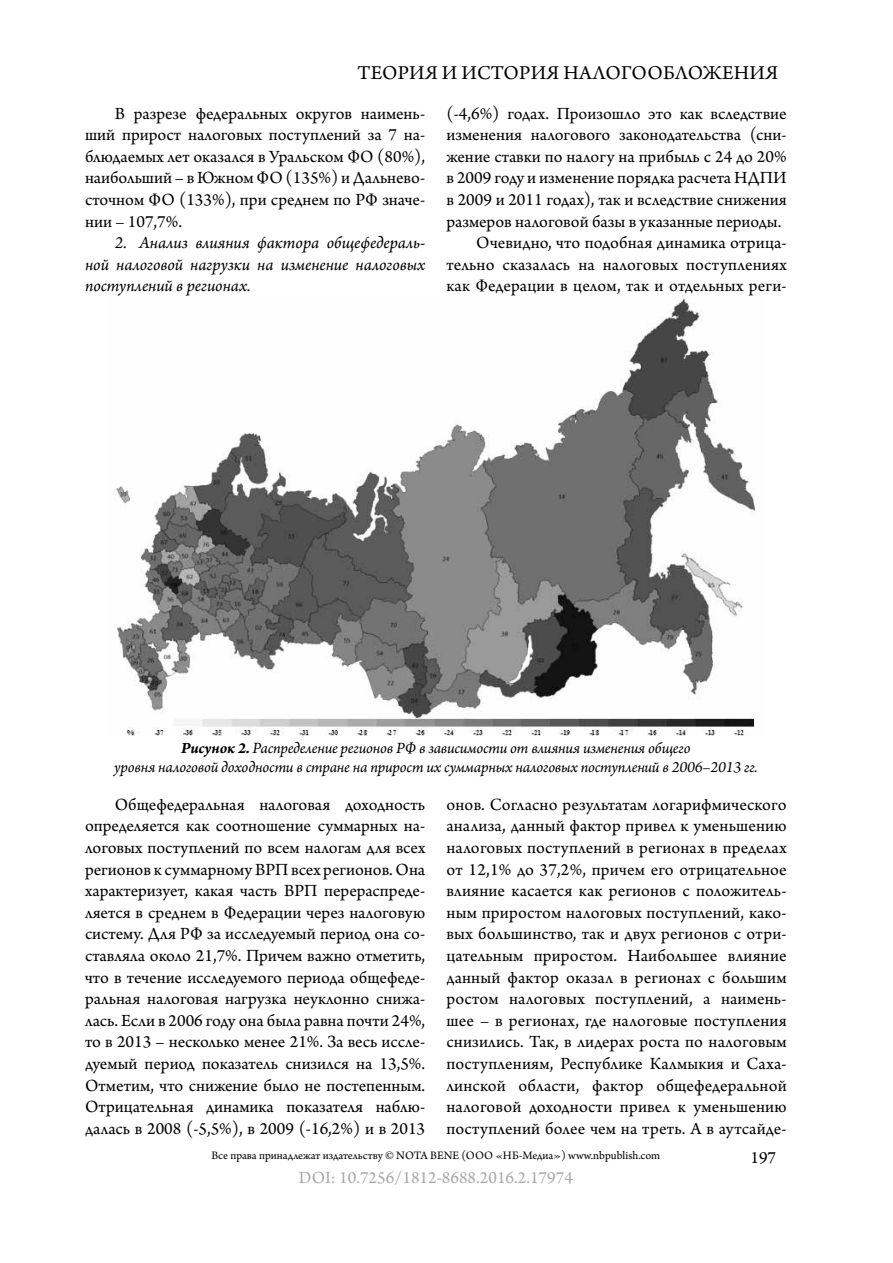
<style>
.page{position:relative;width:893px;height:1263px;background:#fff}
.page>*{position:absolute;margin:0;border:0;box-sizing:border-box;transform-origin:0 0}
.t1{font:20.7px "Arno Pro";letter-spacing:.01em;color:#000}
.t2{font:18px/21.6px "Arno Pro";color:#000;text-align:justify}
.t3{font:italic 18px/21.6px "Arno Pro";color:#000;text-align:justify}
.t4{font:18px "Arno Pro";color:#a8a8a8}
.t5{font:italic 16.5px/19.8px "Arno Pro";letter-spacing:-.015em;color:#000;text-align:center}
.t6{font:12px "Arno Pro";color:#000}
.s1{font-weight:700}
</style>
<div class="page">
<img style="left:115px;top:298px;width:642px;height:438px">
<p class="t1" style="left:357px;top:61px;width:289px">Теория и история налогооб</p>
<p class="t1" style="left:675px;top:61px;width:104px">ложен ия</p>
<p class="t2" style="left:85px;top:103px;width:342px;text-indent:30px">В разрезе федеральных округов наимень&shy;ший прирост налоговых поступлений за 7 на&shy;блюдаемых лет оказался в Уральском ФО (80%), наибольший – в Южном ФО (135%) и Дальнево&shy;сточном ФО (133%), при среднем по РФ значе&shy;нии – 107,7%.</p>
<p class="t3" style="left:85px;top:233px;width:342px;text-indent:30px">2. Анализ влияния фактора общефедераль&shy;ной налоговой нагрузки на изменение налоговых поступлений в регионах.</p>
<p class="t2" style="left:446px;top:103px;width:342px;text-align:right">(-4,6%) годах. Произошло это как вследствие изменения налогового законодательства (сни&shy;жение ставки по налогу на прибыль с 24 до 20% в 2009 году и изменение порядка расчета НДПИ в 2009 и 2011 годах), так и вследствие снижения размеров налоговой базы в указанные периоды.<br>Очевидно, что подобная динамика отрица&shy;тельно сказалась на налоговых поступлениях как Федерации в целом, так и отдельных реги-</p>
<p class="t5" style="left:114px;top:738px;width:645px"><span class="s1">Рисунок 2.</span> Распределение регионов РФ в зависимости от влияния изменения общего<br>уровня налоговой доходности в стране на прирост их суммарных налоговых поступлений в 2006–2013 гг.</p>
<p class="t2" style="left:85px;top:794px;width:342px;text-indent:30px">Общефедеральная налоговая доходность определяется как соотношение суммарных на&shy;логовых поступлений по всем налогам для всех регионов к суммарному ВРП всех регионов. Она характеризует, какая часть ВРП перераспреде&shy;ляется в среднем в Федерации через налоговую систему. Для РФ за исследуемый период она со&shy;ставляла около 21,7%. Причем важно отметить, что в течение исследуемого периода общефеде&shy;ральная налоговая нагрузка неуклонно снижа&shy;лась. Если в 2006 году она была равна почти 24%, то в 2013 – несколько менее 21%. За весь иссле&shy;дуемый период показатель снизился на 13,5%.<br>Отметим, что снижение было не постепенным.<br>Отрицательная динамика показателя наблю&shy;далась в 2008 (-5,5%), в 2009 (-16,2%) и в 2013</p>
<p class="t2" style="left:446px;top:794px;width:342px">онов. Согласно результатам логарифмического анализа, данный фактор привел к уменьшению налоговых поступлений в регионах в пределах от 12,1% до 37,2%, причем его отрицательное влияние касается как регионов с положитель&shy;ным приростом налоговых поступлений, како&shy;вых большинство, так и двух регионов с отри&shy;цательным приростом. Наибольшее влияние данный фактор оказал в регионах с большим ростом налоговых поступлений, а наимень&shy;шее – в регионах, где налоговые поступления снизились. Так, в лидерах роста по налоговым поступлениям, Республике Калмыкия и Саха&shy;линской области, фактор общефедеральной налоговой доходности привел к уменьшению поступлений более чем на треть. А в аутсайде-</p>
<p class="t6" style="left:211px;top:1149px;width:450px">Все права принадлежат издательству © NOTA BENE (ООО «НБ-Медиа») www.nbpublish.com</p>
<p class="t2" style="left:750px;top:1148px;width:27px">197</p>
<p class="t4" style="left:299px;top:1167px;width:276px">DOI: 10.7256/1812-8688.2016.2.17974</p>
</div>
